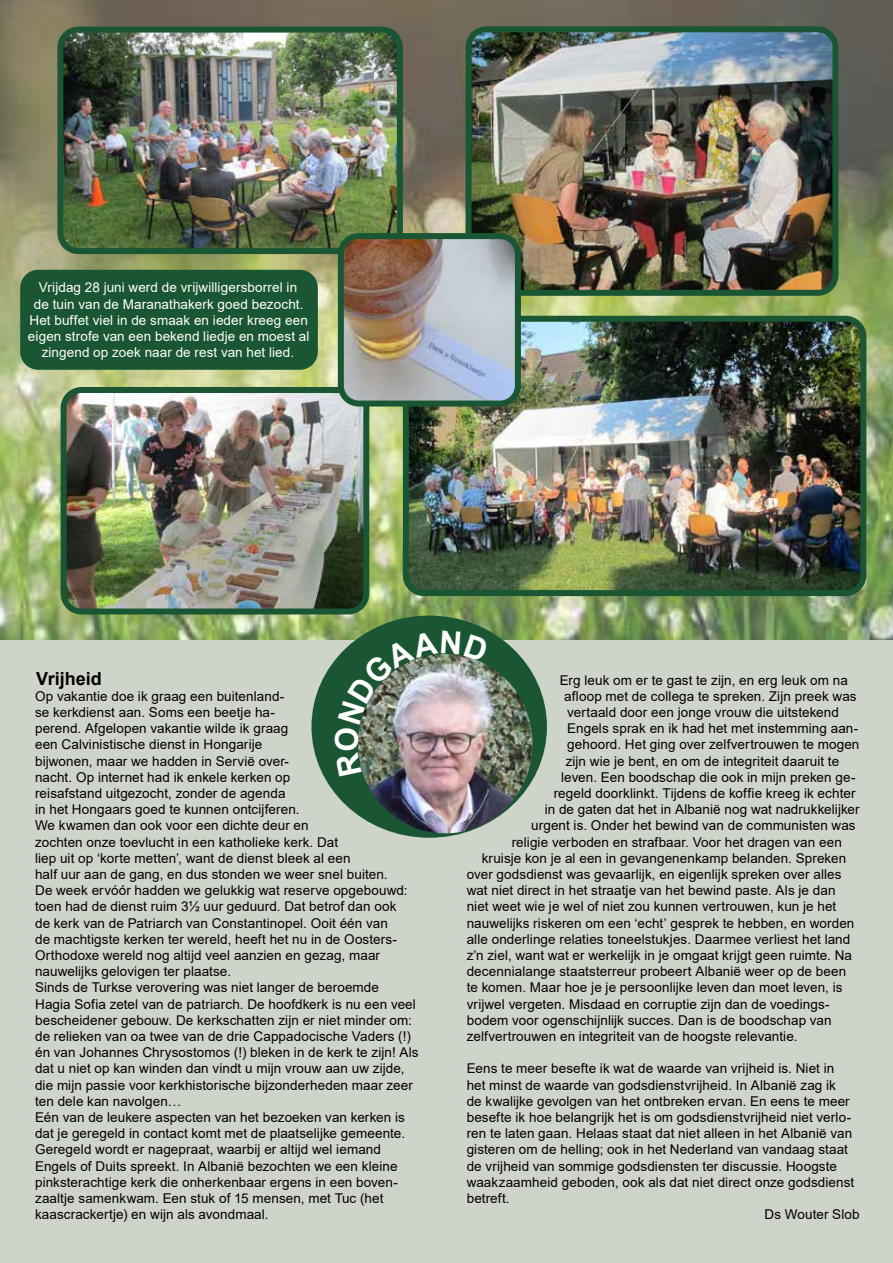
<style>
.page{position:relative;width:893px;height:1263px;background:#fff}
.page>*{position:absolute;margin:0;border:0;box-sizing:border-box;transform-origin:0 0}
.t1{font:700 18px "Arial";color:#000}
.t2{font:13.5px/16.2px "Arial";letter-spacing:.005em;color:#000}
.t3{font:13.5px/16.2px "Arial";letter-spacing:.005em;color:#fff;text-align:center}
</style>
<div class="page">
<img style="left:0;top:0;width:893px;height:640px">
<div style="left:0;top:640px;width:893px;height:623px;background:#cfd4cb"></div>
<div style="left:311px;top:615px;width:236px;height:223px;background:#1a5633;border-radius:50%"></div>
<img style="left:358px;top:654px;width:175px;height:179px">
<img style="left:406px;top:319px;width:457px;height:274px">
<div style="left:403px;top:316px;width:463px;height:280px;border:6px solid #1a5633;border-radius:18px"></div>
<img style="left:64px;top:390px;width:302px;height:221px">
<div style="left:61px;top:387px;width:308px;height:227px;border:6px solid #1a5633;border-radius:18px"></div>
<img style="left:63px;top:30px;width:337px;height:221px">
<div style="left:57px;top:27px;width:346px;height:227px;border:6px solid #1a5633;border-radius:18px"></div>
<div style="left:20px;top:270px;width:298px;height:100px;background:#1a5633;border-radius:18px"></div>
<img style="left:469px;top:29px;width:366px;height:264px">
<div style="left:466px;top:26px;width:372px;height:270px;border:6px solid #1a5633;border-radius:18px"></div>
<img style="left:341px;top:236px;width:177px;height:168px">
<div style="left:338px;top:233px;width:183px;height:174px;border:6px solid #1a5633;border-radius:18px"></div>
<img style="left:335px;top:631px;width:154px;height:145px">
<p class="t3" style="left:28px;top:279px;width:283px">Vrijdag 28 juni werd de vrijwilligersborrel in<br>de tuin van de Maranathakerk goed bezocht.<br>Het buffet viel in de smaak en ieder kreeg een eigen strofe van een bekend liedje en moest al zingend op zoek naar de rest van het lied.</p>
<h1 class="t1" style="left:36px;top:665px;width:67px">Vrijheid</h1>
<p class="t2" style="left:35px;top:688px;width:385px">Op vakantie doe ik graag een buitenland-<br>se kerkdienst aan. Soms een beetje ha-<br>perend. Afgelopen vakantie wilde ik graag<br>een Calvinistische dienst in Hongarije<br>bijwonen, maar we hadden in Servië over-<br>nacht. Op internet had ik enkele kerken op<br>reisafstand uitgezocht, zonder de agenda<br>in het Hongaars goed te kunnen ontcijferen.<br>We kwamen dan ook voor een dichte deur en<br>zochten onze toevlucht in een katholieke kerk. Dat<br>liep uit op ‘korte metten’, want de dienst bleek al een<br>half uur aan de gang, en dus stonden we weer snel buiten.<br>De week ervóór hadden we gelukkig wat reserve opgebouwd: toen had de dienst ruim 3½ uur geduurd. Dat betrof dan ook<br>de kerk van de Patriarch van Constantinopel. Ooit één van<br>de machtigste kerken ter wereld, heeft het nu in de Oosters-Orthodoxe wereld nog altijd veel aanzien en gezag, maar nauwelijks gelovigen ter plaatse.<br>Sinds de Turkse verovering was niet langer de beroemde<br>Hagia Sofia zetel van de patriarch. De hoofdkerk is nu een veel bescheidener gebouw. De kerkschatten zijn er niet minder om: de relieken van oa twee van de drie Cappadocische Vaders (!) én van Johannes Chrysostomos (!) bleken in de kerk te zijn! Als dat u niet op kan winden dan vindt u mijn vrouw aan uw zijde, die mijn passie voor kerkhistorische bijzonderheden maar zeer ten dele kan navolgen…<br>Eén van de leukere aspecten van het bezoeken van kerken is dat je geregeld in contact komt met de plaatselijke gemeente.<br>Geregeld wordt er nagepraat, waarbij er altijd wel iemand Engels of Duits spreekt. In Albanië bezochten we een kleine pinksterachtige kerk die onherkenbaar ergens in een boven&shy;zaaltje samenkwam. Een stuk of 15 mensen, met Tuc (het kaascrackertje) en wijn als avondmaal.</p>
<p class="t2" style="left:560px;top:672px;width:290px">Erg leuk om er te gast te zijn, en erg leuk om na</p>
<p class="t2" style="left:564px;top:688px;width:294px">afloop met de collega te spreken. Zijn preek was</p>
<p class="t2" style="left:567px;top:704px;width:273px">vertaald door een jonge vrouw die uitstekend</p>
<p class="t2" style="left:567px;top:720px;width:293px">Engels sprak en ik had het met instemming aan-</p>
<p class="t2" style="left:567px;top:736px;width:294px">gehoord. Het ging over zelfvertrouwen te mogen</p>
<p class="t2" style="left:566px;top:753px;width:275px">zijn wie je bent, en om de integriteit daaruit te</p>
<p class="t2" style="left:561px;top:769px;width:296px">leven. Een boodschap die ook in mijn preken ge-</p>
<p class="t2" style="left:554px;top:785px;width:303px">regeld doorklinkt. Tijdens de koffie kreeg ik echter</p>
<p class="t2" style="left:545px;top:801px;width:316px">in de gaten dat het in Albanië nog wat nadrukkelijker</p>
<p class="t2" style="left:531px;top:817px;width:326px">urgent is. Onder het bewind van de communisten was</p>
<p class="t2" style="left:512px;top:834px;width:332px">religie verboden en strafbaar. Voor het dragen van een</p>
<p class="t2" style="left:482px;top:850px;width:366px">kruisje kon je al een in gevangenenkamp belanden. Spreken</p>
<p class="t2" style="left:467px;top:866px;width:376px">over godsdienst was gevaarlijk, en eigenlijk spreken over alles</p>
<p class="t2" style="left:467px;top:882px;width:370px">wat niet direct in het straatje van het bewind paste. Als je dan</p>
<p class="t2" style="left:467px;top:898px;width:371px">niet weet wie je wel of niet zou kunnen vertrouwen, kun je het</p>
<p class="t2" style="left:467px;top:915px;width:389px">nauwelijks riskeren om een ‘echt’ gesprek te hebben, en worden</p>
<p class="t2" style="left:467px;top:931px;width:385px">alle onderlinge relaties toneelstukjes. Daarmee verliest het land</p>
<p class="t2" style="left:467px;top:947px;width:387px">z’n ziel, want wat er werkelijk in je omgaat krijgt geen ruimte. Na</p>
<p class="t2" style="left:467px;top:963px;width:381px">decennialange staatsterreur probeert Albanië weer op de been</p>
<p class="t2" style="left:467px;top:979px;width:377px">te komen. Maar hoe je je persoonlijke leven dan moet leven, is</p>
<p class="t2" style="left:467px;top:996px;width:364px">vrijwel vergeten. Misdaad en corruptie zijn dan de voedings-</p>
<p class="t2" style="left:467px;top:1012px;width:366px">bodem voor ogenschijnlijk succes. Dan is de boodschap van</p>
<p class="t2" style="left:467px;top:1028px;width:332px">zelfvertrouwen en integriteit van de hoogste relevantie.</p>
<p class="t2" style="left:467px;top:1060px;width:369px">Eens te meer besefte ik wat de waarde van vrijheid is. Niet in</p>
<p class="t2" style="left:467px;top:1077px;width:371px">het minst de waarde van godsdienstvrijheid. In Albanië zag ik</p>
<p class="t2" style="left:467px;top:1093px;width:385px">de kwalijke gevolgen van het ontbreken ervan. En eens te meer</p>
<p class="t2" style="left:467px;top:1109px;width:386px">besefte ik hoe belangrijk het is om godsdienstvrijheid niet verlo-</p>
<p class="t2" style="left:467px;top:1125px;width:387px">ren te laten gaan. Helaas staat dat niet alleen in het Albanië van</p>
<p class="t2" style="left:467px;top:1141px;width:383px">gisteren om de helling; ook in het Nederland van vandaag staat</p>
<p class="t2" style="left:467px;top:1158px;width:372px">de vrijheid van sommige godsdiensten ter discussie. Hoogste</p>
<p class="t2" style="left:467px;top:1174px;width:389px">waakzaamheid geboden, ook als dat niet direct onze godsdienst</p>
<p class="t2" style="left:467px;top:1190px;width:44px">betreft.</p>
<p class="t2" style="left:765px;top:1206px;width:97px">Ds Wouter Slob</p>
</div>
